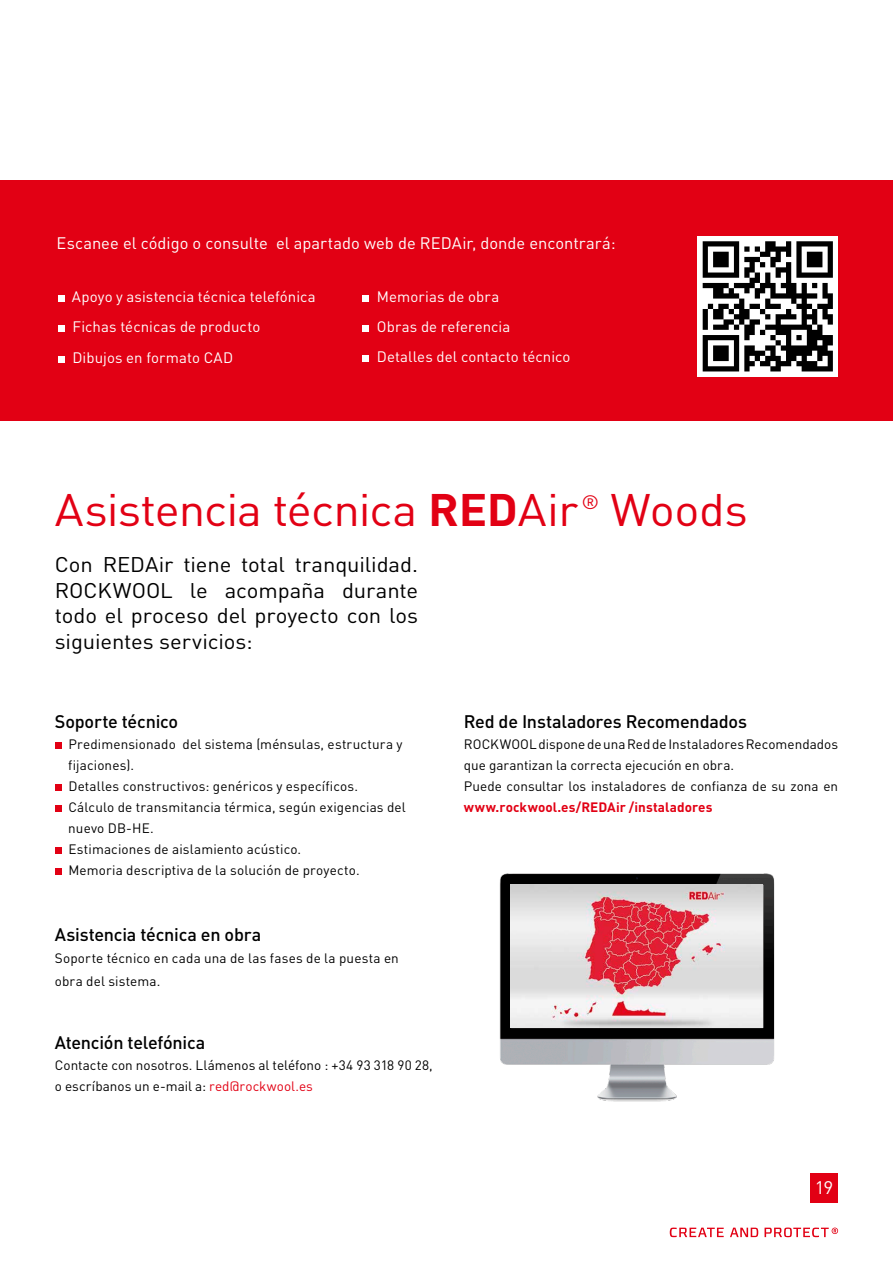
<style>
.page{position:relative;width:893px;height:1263px;background:#fff}
.page>*{position:absolute;margin:0;border:0;box-sizing:border-box;transform-origin:0 0}
.t1{font:45px "DIN Pro";letter-spacing:-.02em;color:#e20014;scale:1.05 1}
.t2{font:21px/25.5px "DIN Pro";letter-spacing:-.005em;color:#000;text-align:justify;scale:1.05 1}
.t3{font:500 18px "DIN Pro";letter-spacing:-.015em;color:#000}
.t4{font:18px "DIN Pro";color:#fff;scale:1.05 1}
.t5{font:16.5px "DIN Pro";color:#fff}
.t6{font:15px/30px "DIN Pro";letter-spacing:.005em;color:#fff}
.t7{font:13.5px/21px "DIN Pro";letter-spacing:.01em;color:#000}
.t8{font:700 13.5px "DIN Pro";letter-spacing:.005em;color:#e20014}
.s1{font-weight:700}
.s2{color:#e20014}
</style>
<div class="page">
<svg style="left:730px;top:1227px;width:28px;height:10px"></svg>
<svg style="left:764px;top:1227px;width:74px;height:10px"></svg>
<svg style="left:670px;top:1227px;width:54px;height:10px"></svg>
<div style="left:810px;top:1173px;width:28px;height:30px;background:#e20014"></div>
<div style="left:0;top:180px;width:893px;height:241px;background:#e20014"></div>
<img style="left:499px;top:873px;width:276px;height:229px">
<div style="left:58px;top:295px;width:7px;height:7px;background:#fff"></div>
<div style="left:58px;top:325px;width:7px;height:7px;background:#fff"></div>
<div style="left:58px;top:356px;width:7px;height:7px;background:#fff"></div>
<div style="left:362px;top:295px;width:7px;height:7px;background:#fff"></div>
<div style="left:362px;top:325px;width:7px;height:7px;background:#fff"></div>
<div style="left:362px;top:355px;width:7px;height:7px;background:#fff"></div>
<div style="left:697px;top:236px;width:141px;height:141px;background:#fff"></div>
<svg style="left:703px;top:241px;width:130px;height:130px"></svg>
<img style="left:510px;top:884px;width:253px;height:143px">
<div style="left:55px;top:742px;width:7px;height:7px;background:#e20014"></div>
<div style="left:55px;top:784px;width:7px;height:7px;background:#e20014"></div>
<div style="left:55px;top:805px;width:7px;height:7px;background:#e20014"></div>
<div style="left:55px;top:847px;width:7px;height:7px;background:#e20014"></div>
<div style="left:55px;top:868px;width:7px;height:7px;background:#e20014"></div>
<p class="t5" style="left:56px;top:230px;width:561px">Escanee el código o consulte el apartado web de REDAir, donde encontrará:</p>
<p class="t6" style="left:72px;top:280px;width:245px">Apoyo y asistencia técnica telefónica<br>Fichas técnicas de producto</p>
<p class="t6" style="left:72px;top:341px;width:162px">Dibujos en formato CAD</p>
<p class="t6" style="left:377px;top:280px;width:195px">Memorias de obra<br>Obras de referencia<br>Detalles del contacto técnico</p>
<h1 class="t1" style="left:55px;top:474px;width:662px">Asistencia técnica <span class="s1">RED</span>Air <sup>®</sup> Woods</h1>
<h2 class="t2" style="left:55px;top:550px;width:348px">Con REDAir tiene total tranquilidad.<br>ROCKWOOL le acompaña durante todo el proceso del proyecto con los siguientes servicios:</h2>
<h3 class="t3" style="left:55px;top:707px;width:125px">Soporte técnico</h3>
<p class="t7" style="left:68px;top:732px;width:339px">Predimensionado del sistema (ménsulas, estructura y fijaciones).<br>Detalles constructivos: genéricos y específicos.<br>Cálculo de transmitancia térmica, según exigencias del nuevo DB-HE.<br>Estimaciones de aislamiento acústico.<br>Memoria descriptiva de la solución de proyecto.</p>
<h3 class="t3" style="left:55px;top:920px;width:208px">Asistencia técnica en obra</h3>
<p class="t7" style="left:55px;top:946px;width:346px;line-height:22.5px">Soporte técnico en cada una de las fases de la puesta en obra del sistema.</p>
<h3 class="t3" style="left:55px;top:1028px;width:152px">Atención telefónica</h3>
<p class="t7" style="left:55px;top:1053px;width:380px">Contacte con nosotros. Llámenos al teléfono : +34 93 318 90 28, o escríbanos un e-mail a: <span class="s2">red@rockwool.es</span></p>
<h3 class="t3" style="left:464px;top:707px;width:285px">Red de Instaladores Recomendados</h3>
<p class="t7" style="left:464px;top:732px;width:376px">ROCKWOOL dispone de una Red de Instaladores Recomendados que garantizan la correcta ejecución en obra.<br>Puede consultar los instaladores de confianza de su zona en</p>
<p class="t8" style="left:464px;top:796px;width:250px">www.rockwool.es/REDAir /instaladores</p>
<h3 class="t4" style="left:815px;top:1173px;width:19px">19</h3>
</div>
